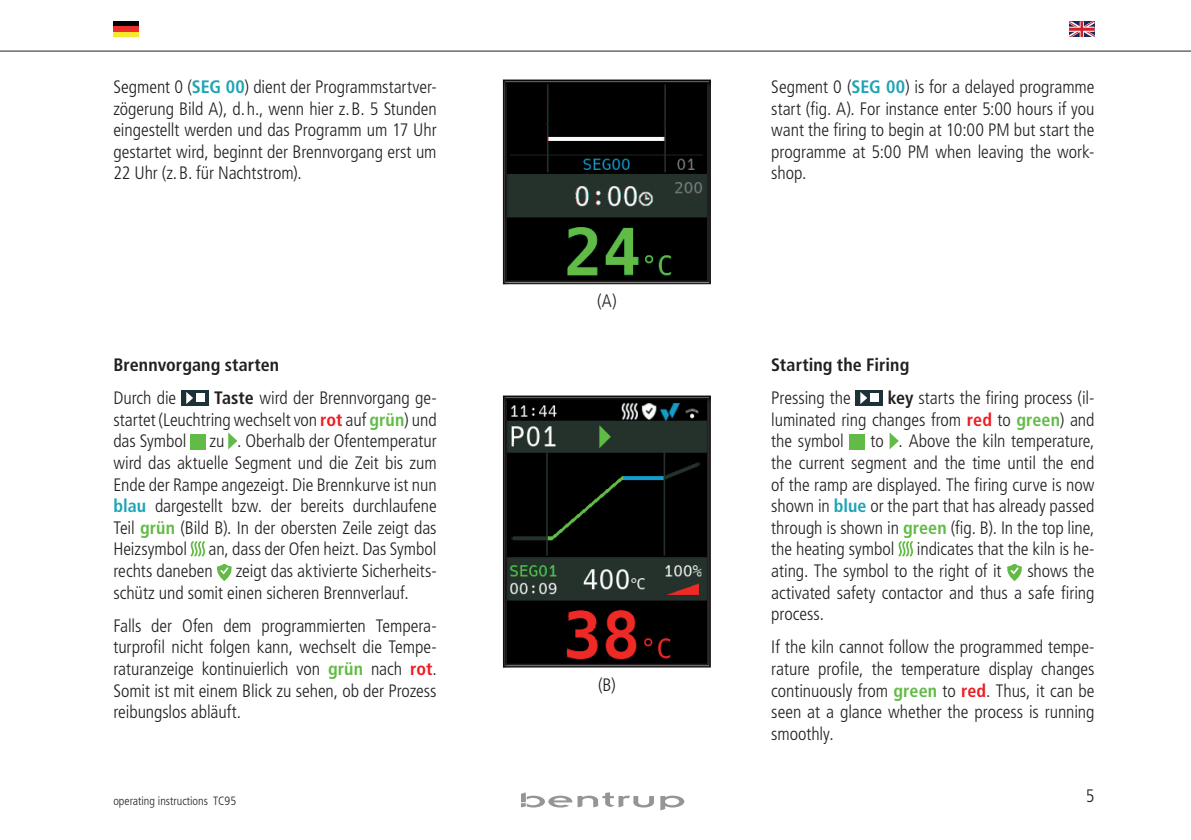
<style>
.page{position:relative;width:1191px;height:840px;background:#fff}
.page>*{position:absolute;margin:0;border:0;box-sizing:border-box;transform-origin:0 0}
.t1{font:300 condensed 18px/21.6px "Frutiger LT Pro";letter-spacing:-.005em;color:#231f20;text-align:justify}
.t2{font:700 condensed 18px "Frutiger LT Pro";letter-spacing:.005em;color:#231f20}
.t3{font:300 condensed 12px "Frutiger LT Pro";color:#231f20}
.s1{font-weight:700;color:#1ea4b6}
.s2{font-weight:700}
.s3{font-weight:700;color:#ee1d23}
.s4{font-weight:700;color:#62bb46}
</style>
<div class="page">
<hr style="left:0;top:51px;width:1191px;height:1px;background:#231f20">
<svg style="left:660px;top:795px;width:24px;height:15px"></svg>
<svg style="left:521px;top:792px;width:133px;height:15px"></svg>
<svg style="left:1069px;top:22px;width:25px;height:15px"></svg>
<div style="left:113px;top:32px;width:26px;height:5px;background:#f8e72a"></div>
<div style="left:113px;top:22px;width:26px;height:5px;background:#000001"></div>
<div style="left:113px;top:27px;width:26px;height:5px;background:#ee2d2d"></div>
<div style="left:502px;top:78px;width:210px;height:208px;background:#231f20;opacity:.75"></div>
<div style="left:502px;top:395px;width:210px;height:274px;background:#231f20;opacity:.75"></div>
<div style="left:181px;top:390px;width:28px;height:15px;background:#1c3237"></div>
<div style="left:196px;top:393px;width:9px;height:9px;background:#fff"></div>
<svg style="left:186px;top:392px;width:7px;height:12px"></svg>
<div style="left:190px;top:434px;width:16px;height:15px;background:#62bb46"></div>
<svg style="left:228px;top:432px;width:9px;height:17px"></svg>
<svg style="left:190px;top:541px;width:16px;height:15px"></svg>
<svg style="left:217px;top:564px;width:15px;height:16px"></svg>
<div style="left:855px;top:390px;width:28px;height:15px;background:#1c3237"></div>
<div style="left:870px;top:393px;width:8px;height:9px;background:#fff"></div>
<svg style="left:860px;top:392px;width:7px;height:12px"></svg>
<div style="left:849px;top:434px;width:16px;height:15px;background:#62bb46"></div>
<svg style="left:889px;top:432px;width:9px;height:17px"></svg>
<svg style="left:898px;top:541px;width:15px;height:15px"></svg>
<svg style="left:1007px;top:564px;width:15px;height:16px"></svg>
<p class="t1" style="left:113px;top:76px;width:325px">Segment 0 (<span class="s1">SEG 00</span>) dient der Programmstartver&shy;zögerung Bild A), d.h., wenn hier z.B. 5 Stunden eingestellt werden und das Programm um 17 Uhr gestartet wird, beginnt der Brennvorgang erst um 22 Uhr (z.B. für Nachtstrom).</p>
<p class="t1" style="left:771px;top:76px;width:325px">Segment 0 (<span class="s1">SEG 00</span>) is for a delayed programme start (fig. A). For instance enter 5:00 hours if you want the firing to begin at 10:00 PM but start the programme at 5:00 PM when leaving the work&shy;shop.</p>
<p class="t2" style="left:113px;top:354px;width:167px">Brennvorgang starten</p>
<p class="t1" style="left:113px;top:387px;width:64px">Durch die</p>
<p class="t1" style="left:113px;top:387px;width:325px;text-indent:101px"><span class="s2">Taste</span> wird der Brennvorgang ge&shy;startet (Leuchtring wechselt von <span class="s3">rot</span> auf <span class="s4">grün</span>) und das Symbol</p>
<p class="t1" style="left:113px;top:430px;width:325px;text-indent:96px">zu . Oberhalb der Ofentemperatur wird das aktuelle Segment und die Zeit bis zum Ende der Rampe angezeigt. Die Brennkurve ist nun <span class="s1">blau</span> dargestellt bzw. der bereits durchlaufene Teil <span class="s4">grün</span> (Bild B). In der obersten Zeile zeigt das Heizsymbol an, dass der Ofen heizt. Das Symbol rechts daneben</p>
<p class="t1" style="left:113px;top:560px;width:325px;text-indent:122px">zeigt das aktivierte Sicherheits&shy;schütz und somit einen sicheren Brennverlauf.</p>
<p class="t1" style="left:113px;top:614px;width:325px">Falls der Ofen dem programmierten Tempera&shy;turprofil nicht folgen kann, wechselt die Tempe&shy;raturanzeige kontinuierlich von <span class="s4">grün</span> nach <span class="s3">rot</span>.<br>Somit ist mit einem Blick zu sehen, ob der Prozess reibungslos abläuft.</p>
<p class="t1" style="left:597px;top:290px;width:21px">(A)</p>
<p class="t1" style="left:598px;top:673px;width:19px">(B)</p>
<p class="t2" style="left:771px;top:354px;width:140px">Starting the Firing</p>
<p class="t1" style="left:771px;top:387px;width:81px">Pressing the</p>
<p class="t1" style="left:771px;top:387px;width:325px;text-indent:116px"><span class="s2">key</span> starts the firing process (il&shy;luminated ring changes from <span class="s3">red</span> to <span class="s4">green</span>) and the symbol</p>
<p class="t1" style="left:771px;top:430px;width:325px;text-indent:99px">to . Above the kiln temperature, the current segment and the time until the end of the ramp are displayed. The firing curve is now shown in <span class="s1">blue</span> or the part that has already passed through is shown in <span class="s4">green</span> (fig. B). In the top line, the heating symbol indicates that the kiln is he&shy;ating. The symbol to the right of it</p>
<p class="t1" style="left:771px;top:560px;width:325px;text-indent:256px">shows the activated safety contactor and thus a safe firing process.</p>
<p class="t1" style="left:771px;top:636px;width:325px">If the kiln cannot follow the programmed tempe&shy;rature profile, the temperature display changes continuously from <span class="s4">green</span> to <span class="s3">red</span>. Thus, it can be seen at a glance whether the process is running smoothly.</p>
<p class="t3" style="left:113px;top:793px;width:124px">operating instructions TC95</p>
<p class="t1" style="left:1086px;top:785px;width:10px">5</p>
</div>
